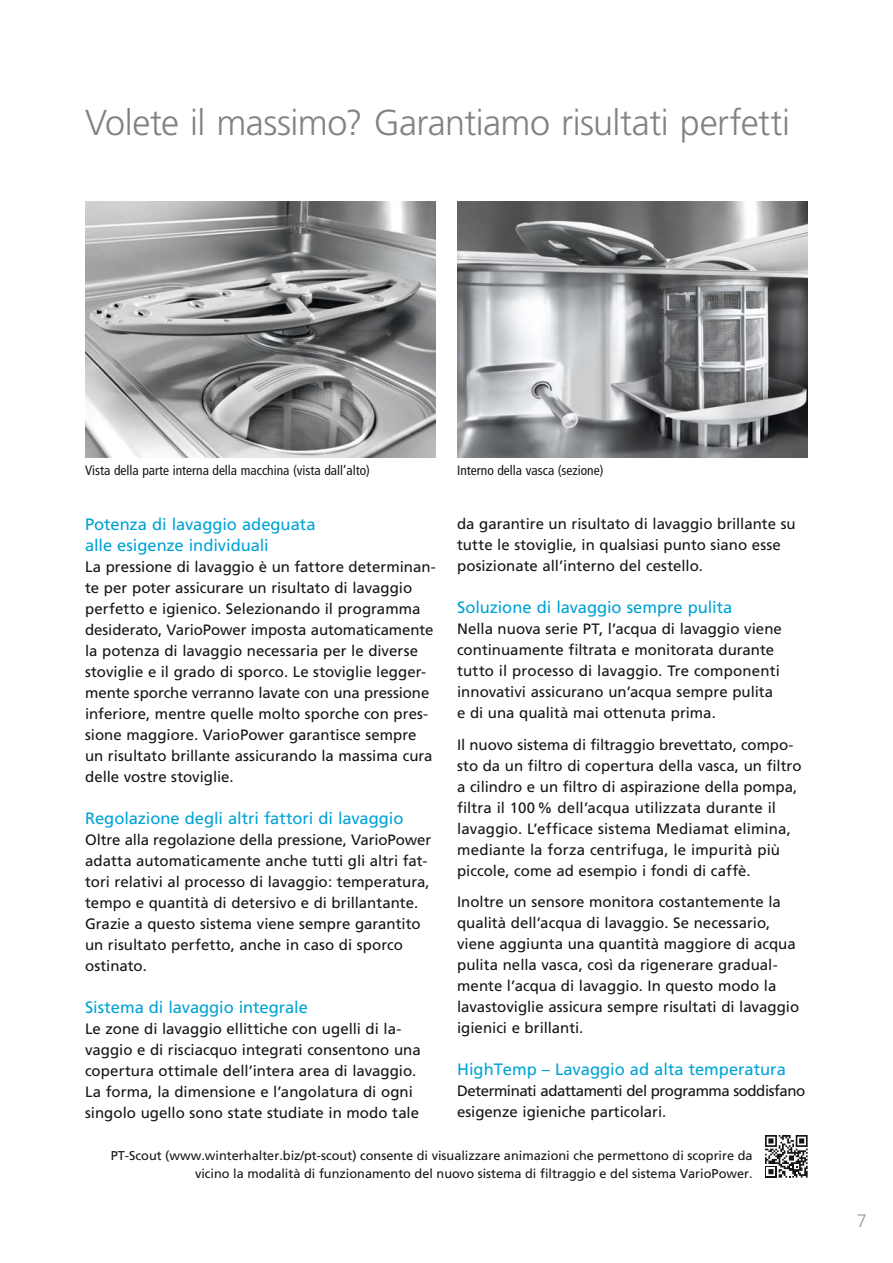
<style>
.page{position:relative;width:893px;height:1263px;background:#fff}
.page>*{position:absolute;margin:0;border:0;box-sizing:border-box;transform-origin:0 0}
.t1{font:300 36px "Frutiger";letter-spacing:-.015em;color:#818281}
.t2{font:300 18px "Frutiger";color:#989899}
.t3{font:16.5px/21px "Frutiger";color:#00a3d4}
.t4{font:15px/21px "Frutiger";color:#151616}
.t5{font:15px/21px "Frutiger";letter-spacing:-.03em;color:#151616}
.t6{font:condensed 13.5px "Frutiger";color:#151616}
.t7{font:12.75px/18px "Frutiger";color:#151616;text-align:right}
</style>
<div class="page">
<img style="left:85px;top:202px;width:351px;height:255px">
<img style="left:457px;top:202px;width:351px;height:255px">
<svg style="left:765px;top:1177px;width:43px;height:1px"></svg>
<svg style="left:765px;top:1135px;width:43px;height:42px"></svg>
<h1 class="t1" style="left:85px;top:108px;width:706px">Volete il massimo? Garantiamo risultati perfetti</h1>
<p class="t6" style="left:85px;top:465px;width:286px">Vista della parte interna della macchina (vista dall’alto)</p>
<p class="t6" style="left:457px;top:465px;width:148px">Interno della vasca (sezione)</p>
<p class="t3" style="left:85px;top:515px;width:232px">Potenza di lavaggio adeguata alle esigenze individuali</p>
<p class="t4" style="left:85px;top:558px;width:352px">La pressione di lavaggio è un fattore determinan&shy;te per poter assicurare un risultato di lavaggio perfetto e igienico. Selezionando il programma desiderato, VarioPower imposta automaticamente la potenza di lavaggio necessaria per le diverse stoviglie e il grado di sporco. Le stoviglie legger&shy;mente sporche verranno lavate con una pressione inferiore, mentre quelle molto sporche con pres&shy;sione maggiore. VarioPower garantisce sempre un risultato brillante assicurando la massima cura delle vostre stoviglie.</p>
<p class="t3" style="left:85px;top:809px;width:320px">Regolazione degli altri fattori di lavaggio</p>
<p class="t4" style="left:85px;top:831px;width:348px">Oltre alla regolazione della pressione, VarioPower adatta automaticamente anche tutti gli altri fat&shy;tori relativi al processo di lavaggio: temperatura, tempo e quantità di detersivo e di brillantante.<br>Grazie a questo sistema viene sempre garantito un risultato perfetto, anche in caso di sporco ostinato.</p>
<p class="t3" style="left:85px;top:998px;width:224px">Sistema di lavaggio integrale</p>
<p class="t4" style="left:85px;top:1020px;width:337px">Le zone di lavaggio ellittiche con ugelli di la - vaggio e di risciacquo integrati consentono una copertura ottimale dell’intera area di lavaggio.<br>La forma, la dimensione e l’angolatura di ogni singolo ugello sono state studiate in modo tale</p>
<p class="t4" style="left:457px;top:515px;width:340px">da garantire un risultato di lavaggio brillante su tutte le stoviglie, in qualsiasi punto siano esse posizionate all’interno del cestello.</p>
<p class="t3" style="left:457px;top:598px;width:277px">Soluzione di lavaggio sempre pulita</p>
<p class="t4" style="left:457px;top:620px;width:326px">Nella nuova serie PT, l’acqua di lavaggio viene continuamente filtrata e monitorata durante tutto il processo di lavaggio. Tre componenti innovativi assicurano un’acqua sempre pulita e di una qualità mai ottenuta prima.</p>
<p class="t4" style="left:457px;top:735px;width:346px">Il nuovo sistema di filtraggio brevettato, compo&shy;sto da un filtro di copertura della vasca, un filtro a cilindro e un filtro di aspirazione della pompa, filtra il 100 % dell’acqua utilizzata durante il lavaggio. L’efficace sistema Mediamat elimina, mediante la forza centrifuga, le impurità più piccole, come ad esempio i fondi di caffè.</p>
<p class="t4" style="left:457px;top:893px;width:344px">Inoltre un sensore monitora costantemente la qualità dell’acqua di lavaggio. Se necessario, viene aggiunta una quantità maggiore di acqua pulita nella vasca, così da rigenerare gradual&shy;mente l’acqua di lavaggio. In questo modo la lavastoviglie assicura sempre risultati di lavaggio igienici e brillanti.</p>
<p class="t3" style="left:457px;top:1060px;width:330px">HighTemp – Lavaggio ad alta temperatura</p>
<p class="t5" style="left:457px;top:1082px;width:350px">Determinati adattamenti del programma soddisfano esigenze igieniche particolari.</p>
<p class="t7" style="left:111px;top:1147px;width:643px">PT-Scout (www.winterhalter.biz/pt-scout) consente di visualizzare animazioni che permettono di scoprire da vicino la modalità di funzionamento del nuovo sistema di filtraggio e del sistema VarioPower.</p>
<p class="t2" style="left:857px;top:1213px;width:12px">7</p>
</div>
